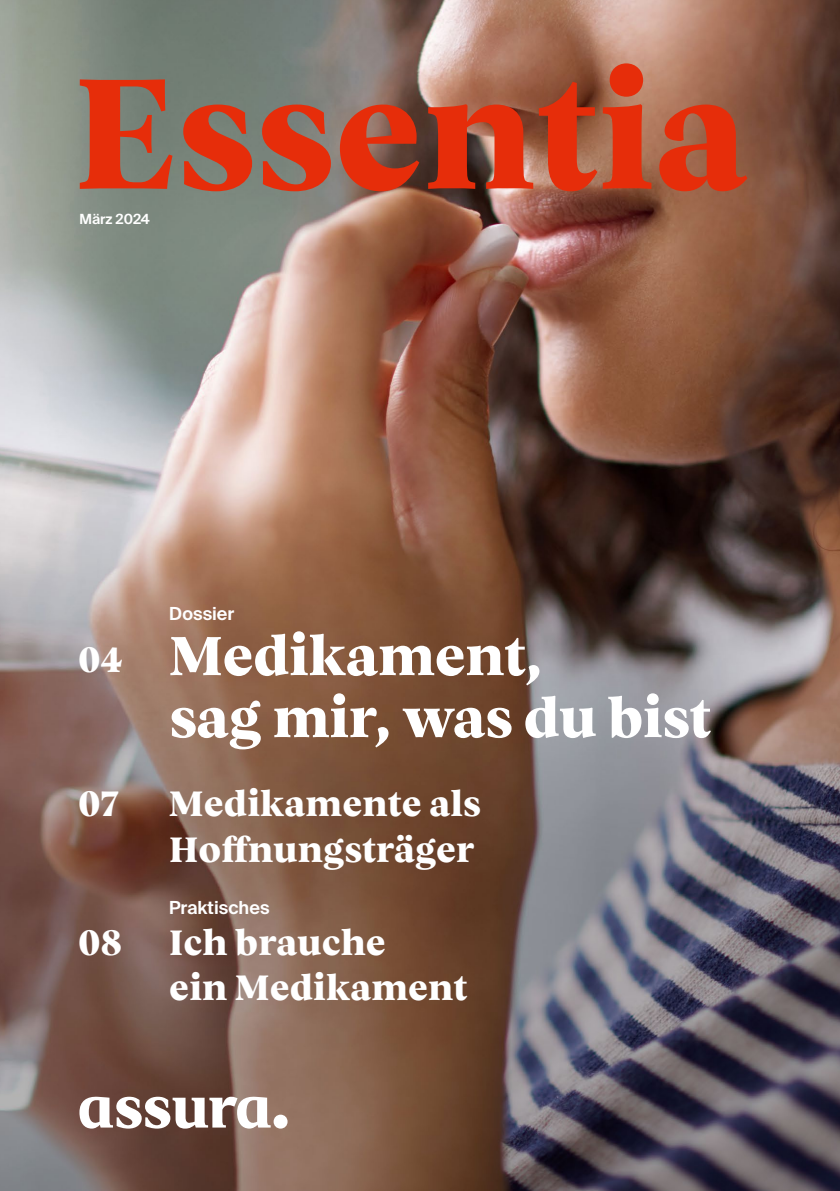
<style>
.page{position:relative;width:840px;height:1191px;background:#fff}
.page>*{position:absolute;margin:0;border:0;box-sizing:border-box;transform-origin:0 0}
.t1{font:800 160px "Vesterbro";color:#e62d0a}
.t2{font:800 56px/62px "Vesterbro";letter-spacing:-.01em;color:#fff}
.t3{font:800 36px/45.4px "Vesterbro";color:#fff}
.t4{font:600 18px "Suisse Intl";color:#fff}
.t5{font:600 14px "Suisse Intl";color:#fff}
</style>
<div class="page">
<img style="left:0;top:0;width:839px;height:1191px">
<svg style="left:79px;top:1096px;width:208px;height:32px"></svg>
<h1 class="t1" style="left:73px;top:15px;width:676px">Essentia</h1>
<p class="t5" style="left:79px;top:211px;width:72px">März 2024</p>
<p class="t3" style="left:78px;top:636px;width:46px">04</p>
<p class="t3" style="left:78px;top:779px;width:42px">07</p>
<p class="t3" style="left:78px;top:918px;width:45px">08</p>
<p class="t4" style="left:169px;top:603px;width:67px">Dossier</p>
<h2 class="t2" style="left:169px;top:622px;width:543px">Medikament,<br>sag mir, was du bist</h2>
<p class="t3" style="left:169px;top:779px;width:313px">Medikamente als<br>Hoffnungsträger</p>
<p class="t4" style="left:169px;top:897px;width:102px">Praktisches</p>
<p class="t3" style="left:169px;top:918px;width:299px">Ich brauche<br>ein Medikament</p>
</div>
